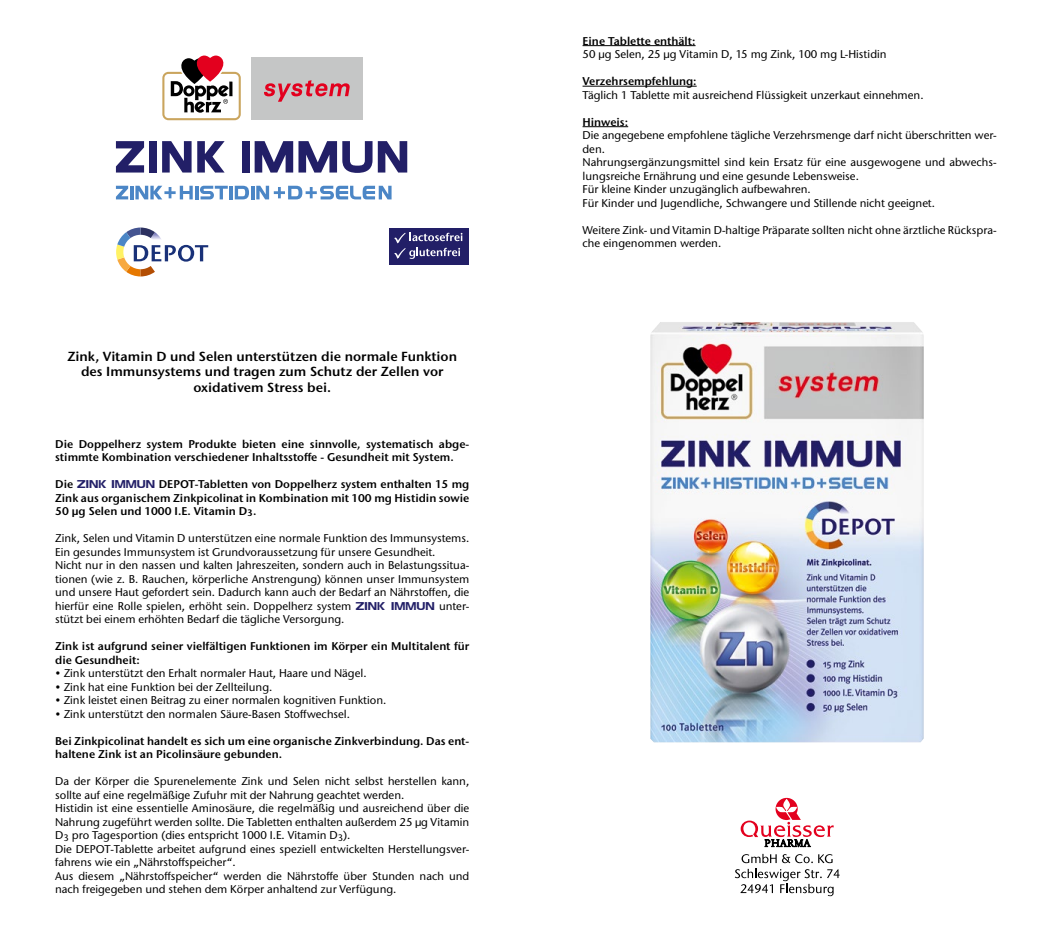
<style>
.page{position:relative;width:1049px;height:929px;background:#fff}
.page>*{position:absolute;margin:0;border:0;box-sizing:border-box;transform-origin:0 0}
.t1{font:600 13.12px/15.8px "Stone Sans ITC Pro";color:#000;text-align:center}
.t2{font:500 11.25px/13.5px "Stone Sans ITC Pro";color:#000}
.t3{font:600 11.25px/13.5px "Stone Sans ITC Pro";color:#000}
.s1{font-family:"Denmark";font-weight:400;color:#221f67}
</style>
<div class="page">
<svg style="left:116px;top:227px;width:92px;height:49px"></svg>
<svg style="left:116px;top:186px;width:112px;height:13px"></svg>
<hr style="left:229px;top:186px;width:4px;height:13px;background:#4b86c6">
<svg style="left:235px;top:186px;width:156px;height:13px"></svg>
<svg style="left:116px;top:141px;width:28px;height:31px"></svg>
<div style="left:149px;top:141px;width:8px;height:31px;background:#221f67"></div>
<svg style="left:162px;top:141px;width:63px;height:31px"></svg>
<div style="left:242px;top:141px;width:7px;height:31px;background:#221f67"></div>
<svg style="left:255px;top:141px;width:117px;height:32px"></svg>
<svg style="left:378px;top:141px;width:29px;height:31px"></svg>
<div style="left:389px;top:227px;width:80px;height:37px;background:#221f67"></div>
<svg style="left:394px;top:233px;width:68px;height:26px"></svg>
<hr style="left:582px;top:45px;width:113px;height:1px;background:#000">
<hr style="left:582px;top:86px;width:115px;height:1px;background:#000">
<hr style="left:582px;top:126px;width:46px;height:1px;background:#000">
<img style="left:650px;top:322px;width:274px;height:420px">
<svg style="left:735px;top:797px;width:104px;height:99px"></svg>
<div style="left:251px;top:58px;width:111px;height:62px;background:#c5c6c6"></div>
<svg style="left:264px;top:80px;width:86px;height:22px"></svg>
<svg style="left:162px;top:55px;width:79px;height:66px"></svg>
<p class="t1" style="left:67px;top:348px;width:391px">Zink, Vitamin D und Selen unterstützen die normale Funktion des Immunsystems und tragen zum Schutz der Zellen vor oxidativem Stress bei.</p>
<p class="t3" style="left:55px;top:437px;width:416px">Die Doppelherz system Produkte bieten eine sinnvolle, systematisch abge&shy;stimmte Kombination verschiedener Inhaltsstoffe - Gesundheit mit System.</p>
<p class="t3" style="left:55px;top:477px;width:416px;text-align:justify">Die <span class="s1">ZINK IMMUN</span> DEPOT-Tabletten von Doppelherz system enthalten 15 mg Zink aus organischem Zinkpicolinat in Kombination mit 100 mg Histidin sowie 50 μg Selen und 1000 I.E. Vitamin D<sub>3</sub>.</p>
<p class="t2" style="left:55px;top:531px;width:416px">Zink, Selen und Vitamin D unterstützen eine normale Funktion des Immunsystems.<br>Ein gesundes Immunsystem ist Grundvoraussetzung für unsere Gesundheit.<br>Nicht nur in den nassen und kalten Jahreszeiten, sondern auch in Belastungssitua&shy;tionen (wie z. B. Rauchen, körperliche Anstrengung) können unser Immunsystem und unsere Haut gefordert sein. Dadurch kann auch der Bedarf an Nährstoffen, die hierfür eine Rolle spielen, erhöht sein. Doppelherz system <span class="s1">ZINK IMMUN</span> unter&shy;stützt bei einem erhöhten Bedarf die tägliche Versorgung.</p>
<p class="t3" style="left:55px;top:639px;width:416px">Zink ist aufgrund seiner vielfältigen Funktionen im Körper ein Multitalent für die Gesundheit:</p>
<p class="t2" style="left:55px;top:666px;width:313px">• Zink unterstützt den Erhalt normaler Haut, Haare und Nägel.</p>
<p class="t2" style="left:55px;top:680px;width:219px">• Zink hat eine Funktion bei der Zellteilung.</p>
<p class="t2" style="left:55px;top:693px;width:333px">• Zink leistet einen Beitrag zu einer normalen kognitiven Funktion.</p>
<p class="t2" style="left:55px;top:707px;width:296px">• Zink unterstützt den normalen Säure-Basen Stoffwechsel.</p>
<p class="t3" style="left:55px;top:734px;width:416px">Bei Zinkpicolinat handelt es sich um eine organische Zinkverbindung. Das ent&shy;haltene Zink ist an Picolinsäure gebunden.</p>
<p class="t2" style="left:55px;top:774px;width:416px">Da der Körper die Spurenelemente Zink und Selen nicht selbst herstellen kann, sollte auf eine regelmäßige Zufuhr mit der Nahrung geachtet werden.<br>Histidin ist eine essentielle Aminosäure, die regelmäßig und ausreichend über die Nahrung zugeführt werden sollte. Die Tabletten enthalten außerdem 25 μg Vitamin D<sub>3</sub> pro Tagesportion (dies entspricht 1000 I.E. Vitamin D<sub>3</sub>).<br>Die DEPOT-Tablette arbeitet aufgrund eines speziell entwickelten Herstellungsver&shy;fahrens wie ein „Nährstoffspeicher“.<br>Aus diesem „Nährstoffspeicher“ werden die Nährstoffe über Stunden nach und nach freigegeben und stehen dem Körper anhaltend zur Verfügung.</p>
<p class="t3" style="left:582px;top:34px;width:114px">Eine Tablette enthält:</p>
<p class="t2" style="left:582px;top:47px;width:305px">50 μg Selen, 25 μg Vitamin D, 15 mg Zink, 100 mg L-Histidin</p>
<p class="t3" style="left:582px;top:74px;width:116px">Verzehrsempfehlung:</p>
<p class="t2" style="left:582px;top:88px;width:342px">Täglich 1 Tablette mit ausreichend Flüssigkeit unzerkaut einnehmen.</p>
<p class="t3" style="left:582px;top:115px;width:47px">Hinweis:</p>
<p class="t2" style="left:582px;top:128px;width:416px">Die angegebene empfohlene tägliche Verzehrsmenge darf nicht überschritten wer&shy;den.<br>Nahrungsergänzungsmittel sind kein Ersatz für eine ausgewogene und abwechs&shy;lungsreiche Ernährung und eine gesunde Lebensweise.<br>Für kleine Kinder unzugänglich aufbewahren.<br>Für Kinder und Jugendliche, Schwangere und Stillende nicht geeignet.</p>
<p class="t2" style="left:582px;top:223px;width:416px">Weitere Zink- und Vitamin D-haltige Präparate sollten nicht ohne ärztliche Rückspra&shy;che eingenommen werden.</p>
</div>
